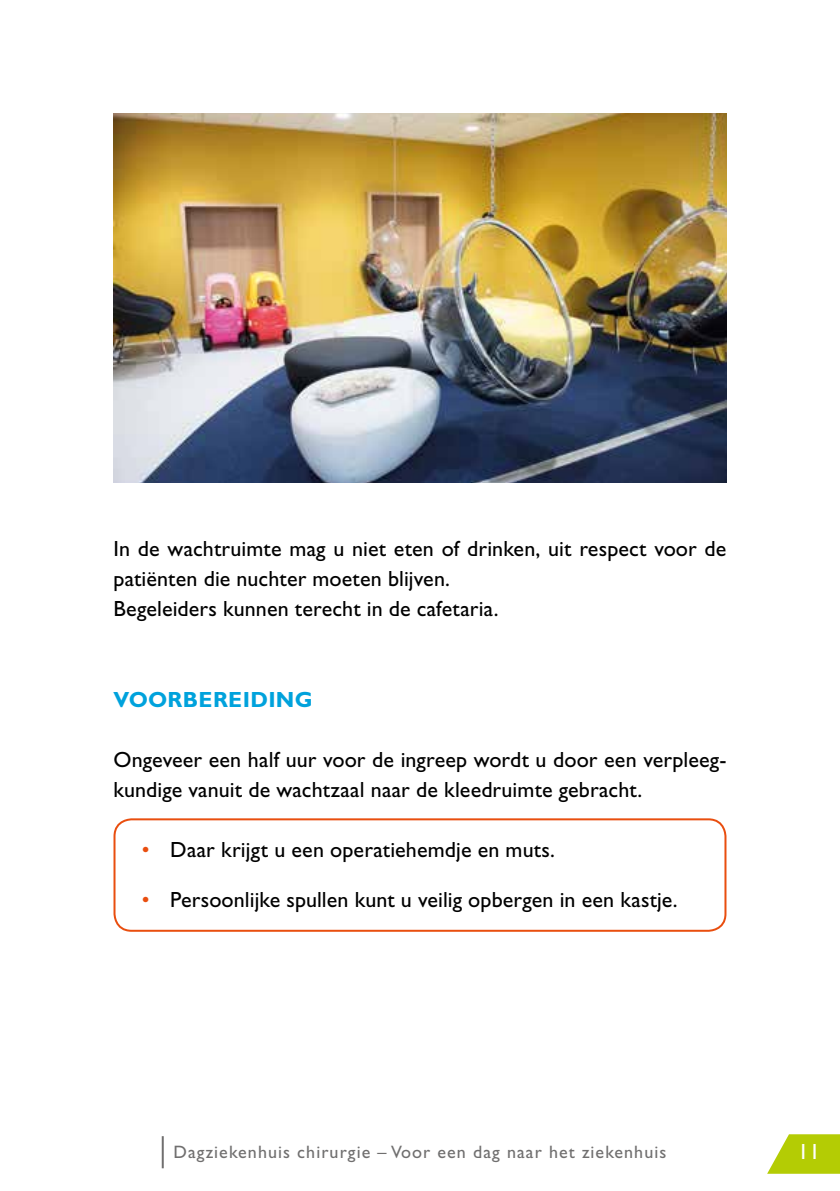
<style>
.page{position:relative;width:840px;height:1191px;background:#fff}
.page>*{position:absolute;margin:0;border:0;box-sizing:border-box;transform-origin:0 0}
.t1{font:22px/30px "Gill Sans Std";letter-spacing:.005em;color:#000}
.t2{font:700 22px "Gill Sans Std";letter-spacing:.015em;color:#00a2dc}
.t3{font:22px "Gill Sans Std";color:#fff}
.t4{font:18px "Gill Sans Std";letter-spacing:.06em;color:#706f6f}
.s1{color:#e94e0f}
</style>
<div class="page">
<svg style="left:767px;top:1134px;width:72px;height:39px"></svg>
<hr style="left:162px;top:1136px;width:2px;height:32px;background:#706f6f">
<img style="left:113px;top:113px;width:613px;height:369px">
<div style="left:113px;top:818px;width:613px;height:113px;border:2px solid #e94e0f;border-radius:17px"></div>
<p class="t1" style="left:113px;top:534px;width:614px">In de wachtruimte mag u niet eten of drinken, uit respect voor de patiënten die nuchter moeten blijven.<br>Begeleiders kunnen terecht in de cafetaria.</p>
<p class="t2" style="left:113px;top:686px;width:201px">VOORBEREIDING</p>
<p class="t1" style="left:113px;top:744px;width:614px">Ongeveer een half uur voor de ingreep wordt u door een verpleeg&shy;kundige vanuit de wachtzaal naar de kleedruimte gebracht.</p>
<p class="t1" style="left:142px;top:834px;width:414px"><span class="s1">•</span> Daar krijgt u een operatiehemdje en muts.</p>
<p class="t1" style="left:142px;top:884px;width:537px"><span class="s1">•</span> Persoonlijke spullen kunt u veilig opbergen in een kastje.</p>
<p class="t4" style="left:173px;top:1141px;width:494px">Dagziekenhuis chirurgie – Voor een dag naar het ziekenhuis</p>
<p class="t3" style="left:797px;top:1138px;width:23px">11</p>
</div>
